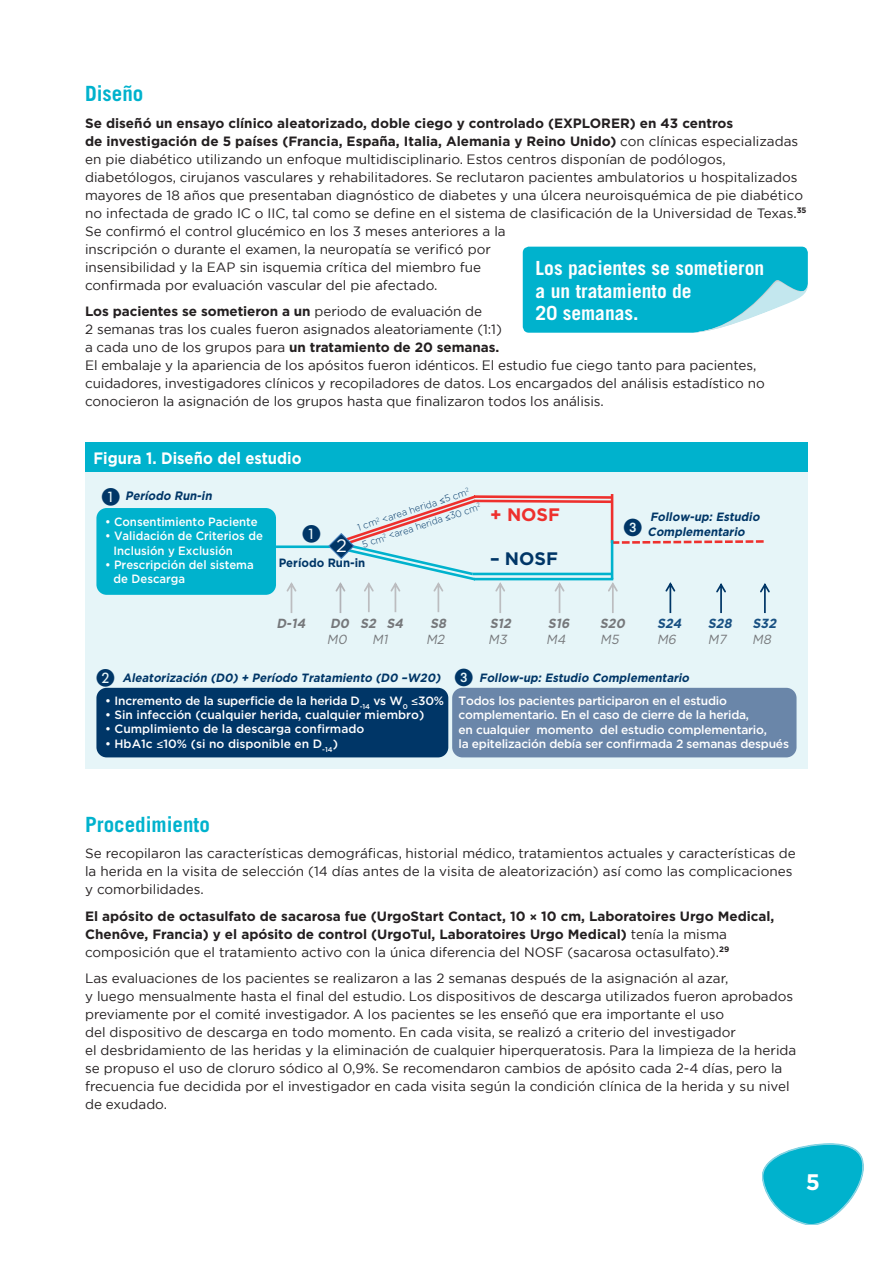
<style>
.page{position:relative;width:893px;height:1263px;background:#fff}
.page>*{position:absolute;margin:0;border:0;box-sizing:border-box;transform-origin:0 0}
.t1{font:700 22.5px "Gotham";color:#fff}
.t2{font:700 21px "Trade Gothic";color:#00b2cd}
.t3{font:700 19.5px/22.5px "Trade Gothic";color:#fff}
.t4{font:700 18px "Gotham";color:#ee302d}
.t5{font:700 18px "Gotham";color:#003667}
.t6{font:18px "Gotham";color:#fff}
.t7{font:700 16.5px "Gotham";color:#fff;scale:.9 1}
.t8{font:13.5px/18px "Gotham";color:#231f20}
.t9{font:700 13.5px/18px "Gotham";color:#231f20}
.t10{font:italic 700 13.2px "Gotham";color:#76787b;scale:.95 1}
.t11{font:italic 13.2px "Gotham";color:#76787b;scale:.95 1}
.t12{font:italic 700 13.2px "Gotham";color:#185082;scale:.95 1}
.t13{font:italic 700 12.15px "Gotham";color:#003667;scale:.94 1}
.t14{font:500 12px/14.4px "Gotham";letter-spacing:-.015em;color:#fff}
.t15{font:italic 700 12px/14.4px "Gotham";color:#003667;scale:.95 1}
.t16{font:500 12px/14.4px "Gotham";letter-spacing:-.015em;color:#fff;scale:.95 1}
.t17{font:700 12px "Gotham";color:#003667;scale:.95 1}
.t18{font:300 9.6px/17.7px "Gotham";color:#003667}
.s1{font-weight:700}
.s2{font-family:"Myriad Pro";font-weight:400}
.s3{font-family:"Myriad Pro";font-weight:600}
.s4{font-family:"DIN"}
.s5{font-weight:400}
</style>
<div class="page">
<svg style="left:762px;top:1144px;width:101px;height:81px"></svg>
<svg style="left:523px;top:247px;width:285px;height:86px;background:#1dbad2"></svg>
<div style="left:85px;top:442px;width:723px;height:30px;background:#00b2cd"></div>
<div style="left:85px;top:472px;width:723px;height:297px;background:#e6f5f8"></div>
<div style="left:452px;top:688px;width:344px;height:69px;background:#6a86a9;border-radius:10px"></div>
<div style="left:96px;top:688px;width:352px;height:69px;background:#003667;border-radius:10px"></div>
<div style="left:96px;top:508px;width:180px;height:87px;background:#00b2cd;border-radius:10px"></div>
<hr style="left:276px;top:545px;width:60px;height:3px;background:#00b2cd">
<svg style="left:286px;top:582px;width:10px;height:31px"></svg>
<svg style="left:327px;top:494px;width:443px;height:119px"></svg>
<h2 class="t2" style="left:85px;top:81px;width:60px">Diseño</h2>
<p class="t8" style="left:85px;top:114px;width:723px"><span class="s1">Se diseñó un ensayo clínico aleatorizado, doble ciego y controlado (EXPLORER) en 43 centros<br>de investigación de 5 países (Francia, España, Italia, Alemania y Reino Unido)</span> con clínicas especializadas en pie diabético utilizando un enfoque multidisciplinario. Estos centros disponían de podólogos, diabetólogos, cirujanos vasculares y rehabilitadores. Se reclutaron pacientes ambulatorios u hospitalizados mayores de 18 años que presentaban diagnóstico de diabetes y una úlcera neuroisquémica de pie diabético no infectada de grado IC o IIC, tal como se define en el sistema de clasificación de la Universidad de Texas.<sup>35<br></sup>Se confirmó el control glucémico en los 3 meses anteriores a la<br>inscripción o durante el examen, la neuropatía se verificó por<br>insensibilidad y la EAP sin isquemia crítica del miembro fue<br>confirmada por evaluación vascular del pie afectado.</p>
<p class="t8" style="left:85px;top:302px;width:681px"><span class="s1">Los pacientes se sometieron a un</span> periodo de evaluación de<br>2 semanas tras los cuales fueron asignados aleatoriamente (1:1)<br>a cada uno de los grupos para <span class="s1">un tratamiento de 20 semanas.<br></span>El embalaje y la apariencia de los apósitos fueron idénticos. El estudio fue ciego tanto para pacientes, cuidadores, investigadores clínicos y recopiladores de datos. Los encargados del análisis estadístico no conocieron la asignación de los grupos hasta que finalizaron todos los análisis.</p>
<h3 class="t3" style="left:536px;top:256px;width:230px">Los pacientes se sometieron a un tratamiento de<br>20 semanas.</h3>
<p class="t7" style="left:94px;top:447px;width:233px">Figura 1. Diseño del estudio</p>
<p class="t13" style="left:125px;top:487px;width:97px">Período Run-in</p>
<p class="t16" style="left:105px;top:514px;width:162px">• Consentimiento Paciente</p>
<p class="t16" style="left:114px;top:529px;width:159px;text-indent:-9px">• Validación de Criterios de<br>Inclusión y Exclusión</p>
<p class="t16" style="left:114px;top:557px;width:149px;text-indent:-9px">• Prescripción del sistema de Descarga</p>
<p class="t18" style="left:354px;top:519px;width:125px;rotate:-18deg">1 cm<sup>2</sup> &lt;area herida <span class="s2">≤</span>5 cm<sup>2<br></sup>5 cm<sup>2</sup> &lt;area herida <span class="s2">≤</span>30 cm<sup>2</sup></p>
<h3 class="t4" style="left:490px;top:503px;width:72px">+ NOSF</h3>
<h3 class="t6" style="left:336px;top:534px;width:12px">2</h3>
<p class="t17" style="left:279px;top:555px;width:93px">Período Run-in</p>
<h3 class="t5" style="left:490px;top:546px;width:70px">– NOSF</h3>
<p class="t15" style="left:648px;top:510px;width:122px">Follow-up:Estudio<br>Complementario</p>
<p class="t10" style="left:276px;top:614px;width:35px">D-14</p>
<p class="t10" style="left:330px;top:614px;width:81px">D0 S2 S4</p>
<p class="t10" style="left:430px;top:614px;width:21px">S8</p>
<p class="t10" style="left:490px;top:614px;width:27px">S12</p>
<p class="t10" style="left:548px;top:614px;width:27px">S16</p>
<p class="t10" style="left:600px;top:614px;width:31px">S20</p>
<p class="t12" style="left:657px;top:614px;width:30px">S24</p>
<p class="t12" style="left:708px;top:614px;width:30px">S28</p>
<p class="t12" style="left:753px;top:614px;width:30px">S32</p>
<p class="t11" style="left:327px;top:631px;width:25px">M0</p>
<p class="t11" style="left:372px;top:631px;width:21px">M1</p>
<p class="t11" style="left:426px;top:631px;width:24px">M2</p>
<p class="t11" style="left:488px;top:631px;width:24px">M3</p>
<p class="t11" style="left:546px;top:631px;width:25px">M4</p>
<p class="t11" style="left:600px;top:631px;width:24px">M5</p>
<p class="t11" style="left:657px;top:631px;width:25px">M6</p>
<p class="t11" style="left:708px;top:631px;width:24px">M7</p>
<p class="t11" style="left:752px;top:631px;width:24px">M8</p>
<p class="t15" style="left:122px;top:670px;width:339px">Aleatorización (D0)+ Período Tratamiento (D0 –W20)</p>
<p class="t14" style="left:105px;top:693px;width:341px">• Incremento de la superficie de la herida D<sub>-14</sub> vs W<sub>0</sub> <span class="s3">≤</span>30%</p>
<p class="t14" style="left:105px;top:707px;width:321px">• Sin infección (cualquier herida, cualquier miembro)</p>
<p class="t14" style="left:105px;top:722px;width:261px">• Cumplimiento de la descarga confirmado</p>
<p class="t14" style="left:105px;top:736px;width:234px">• HbA1c <span class="s3">≤</span>10% (si no disponible en D<sub>-14</sub>)</p>
<p class="t15" style="left:479px;top:670px;width:225px">Follow-up:Estudio Complementario</p>
<p class="t14" style="left:459px;top:693px;width:332px">Todos los pacientes participaron en el estudio complementario. En el caso de cierre de la herida,<br>en cualquier momento del estudio complementario,<br>la epitelización debía ser confirmada 2 semanas después</p>
<h2 class="t2" style="left:85px;top:811px;width:126px">Procedimiento</h2>
<p class="t8" style="left:85px;top:844px;width:712px">Se recopilaron las características demográficas, historial médico, tratamientos actuales y características de la herida en la visita de selección (14 días antes de la visita de aleatorización) así como las complicaciones y comorbilidades.</p>
<p class="t9" style="left:85px;top:907px;width:691px">El apósito de octasulfato de sacarosa fue (UrgoStart Contact, 10 <span class="s4">×</span> 10 cm, Laboratoires Urgo Medical,<br>Chenôve, Francia) y el apósito de control (UrgoTul, Laboratoires Urgo Medical) <span class="s5">tenía la misma composición que el tratamiento activo con la única diferencia del NOSF (sacarosa octasulfato).</span><sup>29</sup></p>
<p class="t8" style="left:85px;top:969px;width:713px">Las evaluaciones de los pacientes se realizaron a las 2 semanas después de la asignación al azar,<br>y luego mensualmente hasta el final del estudio. Los dispositivos de descarga utilizados fueron aprobados previamente por el comité investigador. A los pacientes se les enseñó que era importante el uso<br>del dispositivo de descarga en todo momento. En cada visita, se realizó a criterio del investigador<br>el desbridamiento de las heridas y la eliminación de cualquier hiperqueratosis. Para la limpieza de la herida se propuso el uso de cloruro sódico al 0,9%. Se recomendaron cambios de apósito cada 2-4 días, pero la frecuencia fue decidida por el investigador en cada visita según la condición clínica de la herida y su nivel de exudado.</p>
<h1 class="t1" style="left:806px;top:1167px;width:16px">5</h1>
</div>
